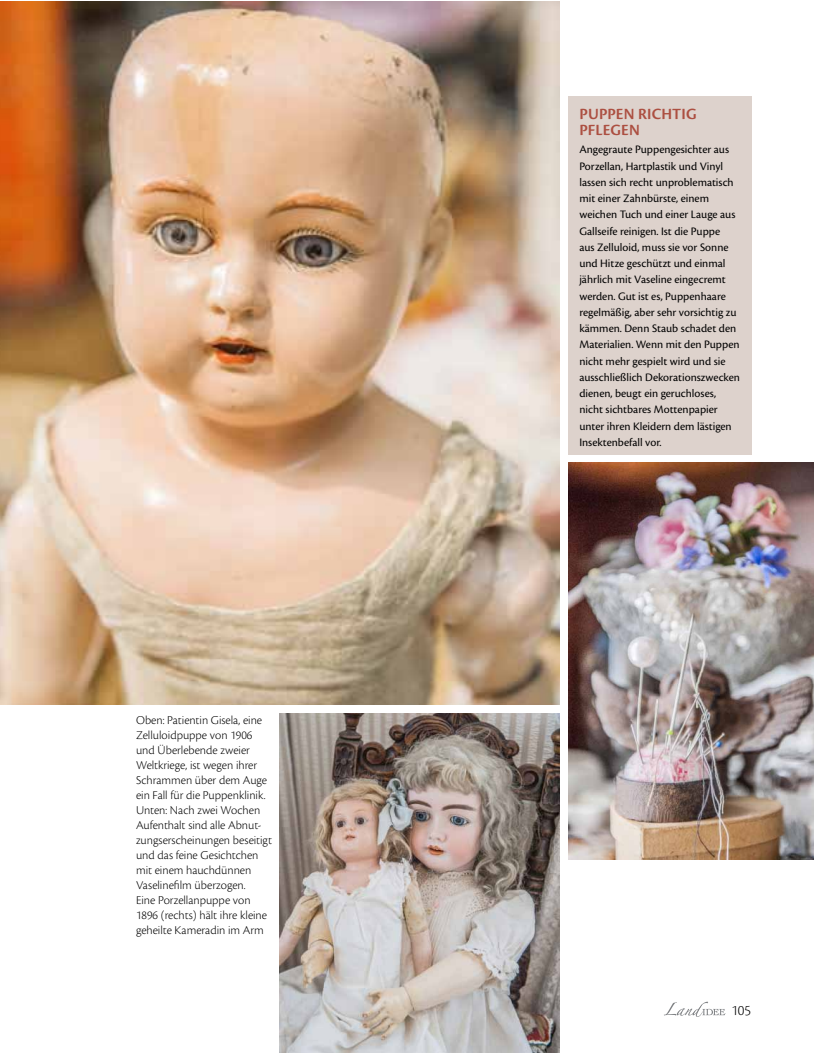
<style>
.page{position:relative;width:815px;height:1053px;background:#fff}
.page>*{position:absolute;margin:0;border:0;box-sizing:border-box;transform-origin:0 0}
.t1{font:600 16.25px/16.2px "Cronos Pro";letter-spacing:.01em;color:#ac4f41}
.t2{font:300 15px "Cronos Pro";color:#000}
.t3{font:300 12.5px/15px "Cronos Pro";color:#000}
.t4{font:11.88px/16.2px "Cronos Pro";color:#000}
</style>
<div class="page">
<svg style="left:664px;top:1001px;width:61px;height:15px"></svg>
<div style="left:569px;top:96px;width:183px;height:358px;background:#ddd2cc"></div>
<img style="left:569px;top:462px;width:245px;height:397px">
<img style="left:0;top:1px;width:560px;height:703px">
<img style="left:280px;top:713px;width:280px;height:339px">
<p class="t3" style="left:136px;top:712px;width:138px">Oben: Patientin Gisela, eine<br>Zelluloidpuppe von 1906 und Überlebende zweier<br>Weltkriege, ist wegen ihrer<br>Schrammen über dem Auge ein Fall für die Puppenklinik.<br>Unten: Nach zwei Wochen<br>Aufenthalt sind alle Abnut&shy;zungserscheinungen beseitigt und das feine Gesichtchen mit einem hauchdünnen<br>Vaselinefilm überzogen.<br>Eine Porzellanpuppe von<br>1896 (rechts) hält ihre kleine geheilte Kameradin im Arm</p>
<h1 class="t1" style="left:579px;top:106px;width:119px">PUPPEN RICHTIG<br>PFLEGEN</h1>
<p class="t4" style="left:579px;top:141px;width:162px">Angegraute Puppengesichter aus<br>Porzellan, Hartplastik und Vinyl lassen sich recht unproblematisch mit einer Zahnbürste, einem weichen Tuch und einer Lauge aus<br>Gallseife reinigen. Ist die Puppe<br>aus Zelluloid, muss sie vor Sonne und Hitze geschützt und einmal jährlich mit Vaseline eingecremt werden. Gut ist es, Puppenhaare regelmäßig, aber sehr vorsichtig zu kämmen. Denn Staub schadet den<br>Materialien. Wenn mit den Puppen nicht mehr gespielt wird und sie ausschließlich Dekorationszwecken dienen, beugt ein geruchloses, nicht sichtbares Mottenpapier unter ihren Kleidern dem lästigen<br>Insektenbefall vor.</p>
<p class="t2" style="left:731px;top:1001px;width:21px">105</p>
</div>
